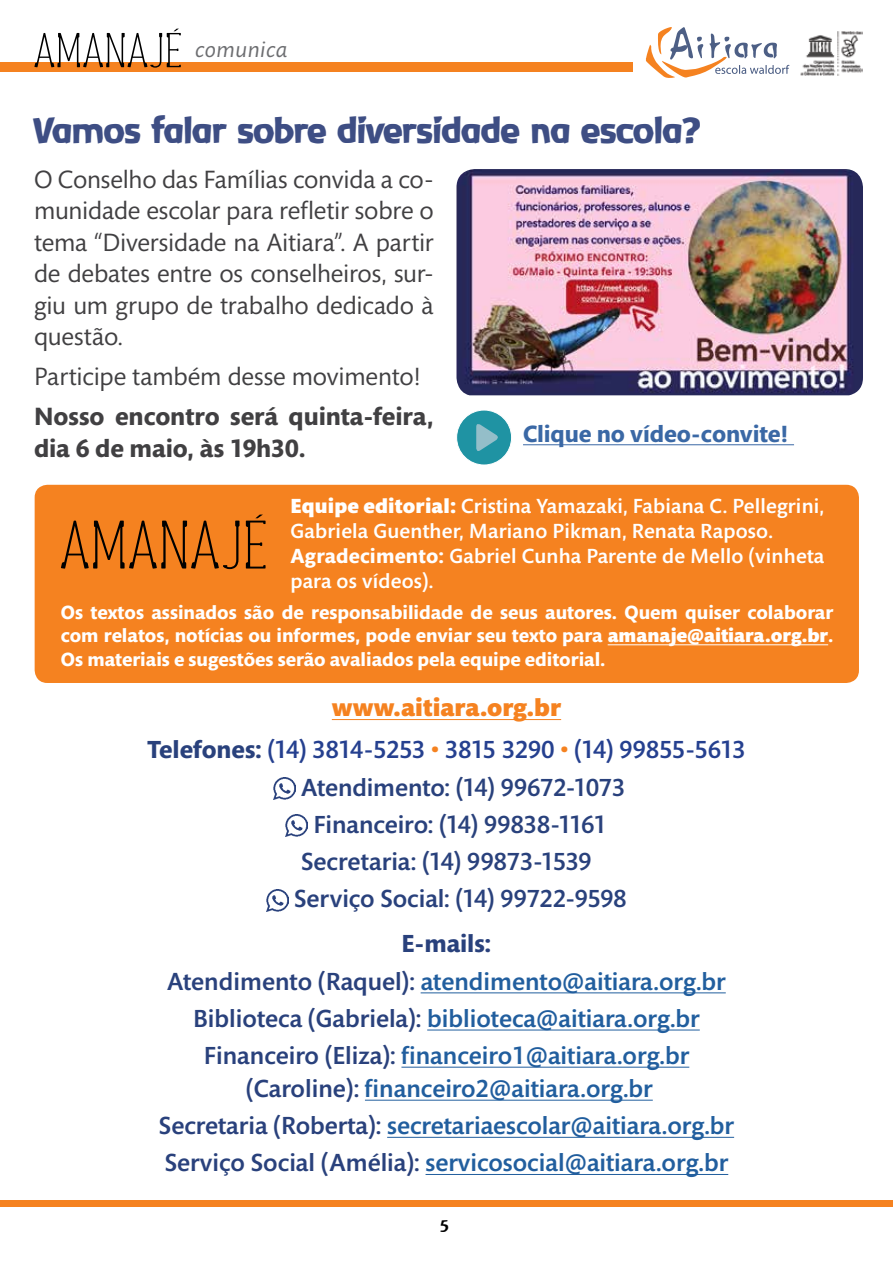
<style>
.page{position:relative;width:893px;height:1263px;background:#fff}
.page>*{position:absolute;margin:0;border:0;box-sizing:border-box;transform-origin:0 0}
.t1{font:33px "Baar Antropos Display";letter-spacing:-.01em;color:#3e4e84}
.t2{font:25.5px/31.5px "Mundo Sans Std";letter-spacing:-.005em;color:#414042;text-align:justify}
.t3{font:700 25.5px/31.5px "Mundo Sans Std";letter-spacing:-.005em;color:#414042}
.t4{font:500 25.2px/37.2px "Mundo Sans Std";color:#215e9e;text-align:center}
.t5{font:500 25.2px "Mundo Sans Std";letter-spacing:-.01em;color:#29417c}
.t6{font:500 25.2px/42.2px "Mundo Sans Std";letter-spacing:-.03em;color:#25408f;text-align:center}
.t7{font:700 24px "Mundo Sans Std";letter-spacing:-.005em;color:#3a68a5}
.t8{font:italic 22.5px "Mundo Sans Std";letter-spacing:.025em;color:#6d6e71}
.t9{font:500 20.85px/25px "Mundo Sans Std";letter-spacing:.01em;color:#fff}
.t10{font:700 19.5px/23.4px "Mundo Sans Std";color:#fff;text-align:justify}
.t11{font:16.5px "Baar Antropos Aidfont";color:#000}
.s1{font-weight:900}
.s2{font-weight:700}
.s3{font-weight:900;color:#f58220}
.s4{font-weight:700;color:#29417c}
.s5{color:#f58220}
.s6{color:#29417c}
</style>
<div class="page">
<div style="left:0;top:1200px;width:893px;height:6px;background:#f58220"></div>
<div style="left:35px;top:485px;width:824px;height:198px;background:#f58220;border-radius:13px"></div>
<hr style="left:332px;top:719px;width:229px;height:1px;background:#f58220">
<hr style="left:421px;top:992px;width:305px;height:1px;background:#215e9e">
<hr style="left:427px;top:1030px;width:273px;height:1px;background:#215e9e">
<hr style="left:401px;top:1067px;width:288px;height:1px;background:#215e9e">
<hr style="left:365px;top:1100px;width:288px;height:1px;background:#215e9e">
<hr style="left:387px;top:1137px;width:347px;height:1px;background:#215e9e">
<hr style="left:426px;top:1174px;width:302px;height:1px;background:#215e9e">
<img style="left:273px;top:778px;width:22px;height:22px">
<img style="left:286px;top:815px;width:22px;height:22px">
<img style="left:266px;top:889px;width:22px;height:22px">
<svg style="left:61px;top:515px;width:205px;height:54px"></svg>
<hr style="left:608px;top:644px;width:220px;height:1px;background:#fff">
<img style="left:800px;top:31px;width:63px;height:45px">
<svg style="left:646px;top:27px;width:143px;height:51px"></svg>
<div style="left:0;top:63px;width:632px;height:9px;background:#f58220"></div>
<svg style="left:34px;top:29px;width:147px;height:39px"></svg>
<img style="left:456px;top:169px;width:407px;height:226px">
<div style="left:457px;top:410px;width:55px;height:55px;background:#1f93a3;border-radius:50%"></div>
<div style="left:456px;top:410px;width:56px;height:55px;border:1px solid #fff;border-radius:50%"></div>
<svg style="left:476px;top:424px;width:22px;height:27px"></svg>
<hr style="left:523px;top:444px;width:271px;height:1px;background:#3a68a5">
<p class="t8" style="left:195px;top:37px;width:94px">comunica</p>
<h1 class="t1" style="left:34px;top:108px;width:670px">Vamos falar sobre diversidade na escola?</h1>
<p class="t2" style="left:34px;top:164px;width:401px">O Conselho das Famílias convida a co&shy;munidade escolar para refletir sobre o tema “Diversidade na Aitiara”. A partir de debates entre os conselheiros, sur&shy;giu um grupo de trabalho dedicado à questão.</p>
<p class="t2" style="left:34px;top:361px;width:389px">Participe também desse movimento!</p>
<p class="t3" style="left:34px;top:401px;width:401px">Nosso encontro será quinta-feira, dia 6 de maio, às 19h30.</p>
<p class="t7" style="left:523px;top:420px;width:267px">Clique no vídeo-convite!</p>
<p class="t9" style="left:290px;top:494px;width:535px"><span class="s1">Equipe editorial:</span> Cristina Yamazaki, Fabiana C. Pellegrini, Gabriela Guenther, Mariano Pikman, Renata Raposo.<br><span class="s2">Agradecimento:</span> Gabriel Cunha Parente de Mello (vinheta para os vídeos).</p>
<p class="t10" style="left:61px;top:601px;width:774px">Os textos assinados são de responsabilidade de seus autores. Quem quiser colaborar com relatos, notícias ou informes, pode enviar seu texto para <span class="s1">amanaje@aitiara.org.br</span>.<br>Os materiais e sugestões serão avaliados pela equipe editorial.</p>
<p class="t6" style="left:147px;top:687px;width:600px"><span class="s3">www.aitiara.org.br<br></span><span class="s4">Telefones:</span> (14) 3814-5253 <span class="s5">•</span> 3815 3290 <span class="s5">•</span> (14) 99855-5613</p>
<p class="t5" style="left:301px;top:773px;width:326px">Atendimento: (14) 99672-1073</p>
<p class="t5" style="left:314px;top:810px;width:295px">Financeiro: (14) 99838-1161</p>
<p class="t5" style="left:301px;top:848px;width:292px">Secretaria: (14) 99873-1539</p>
<p class="t5" style="left:294px;top:885px;width:334px">Serviço Social: (14) 99722-9598</p>
<p class="t4" style="left:167px;top:926px;width:560px"><span class="s4">E-mails:<br></span><span class="s6">Atendimento (Raquel):</span> atendimento@aitiara.org.br <span class="s6">Biblioteca (Gabriela):</span> biblioteca@aitiara.org.br <span class="s6">Financeiro (Eliza):</span> financeiro1@aitiara.org.br</p>
<p class="t4" style="left:159px;top:1070px;width:577px"><span class="s6">(Caroline):</span> financeiro2@aitiara.org.br<br><span class="s6">Secretaria (Roberta):</span> secretariaescolar@aitiara.org.br<br><span class="s6">Serviço Social (Amélia):</span> servicosocial@aitiara.org.br</p>
<p class="t11" style="left:440px;top:1216px;width:11px">5</p>
</div>
